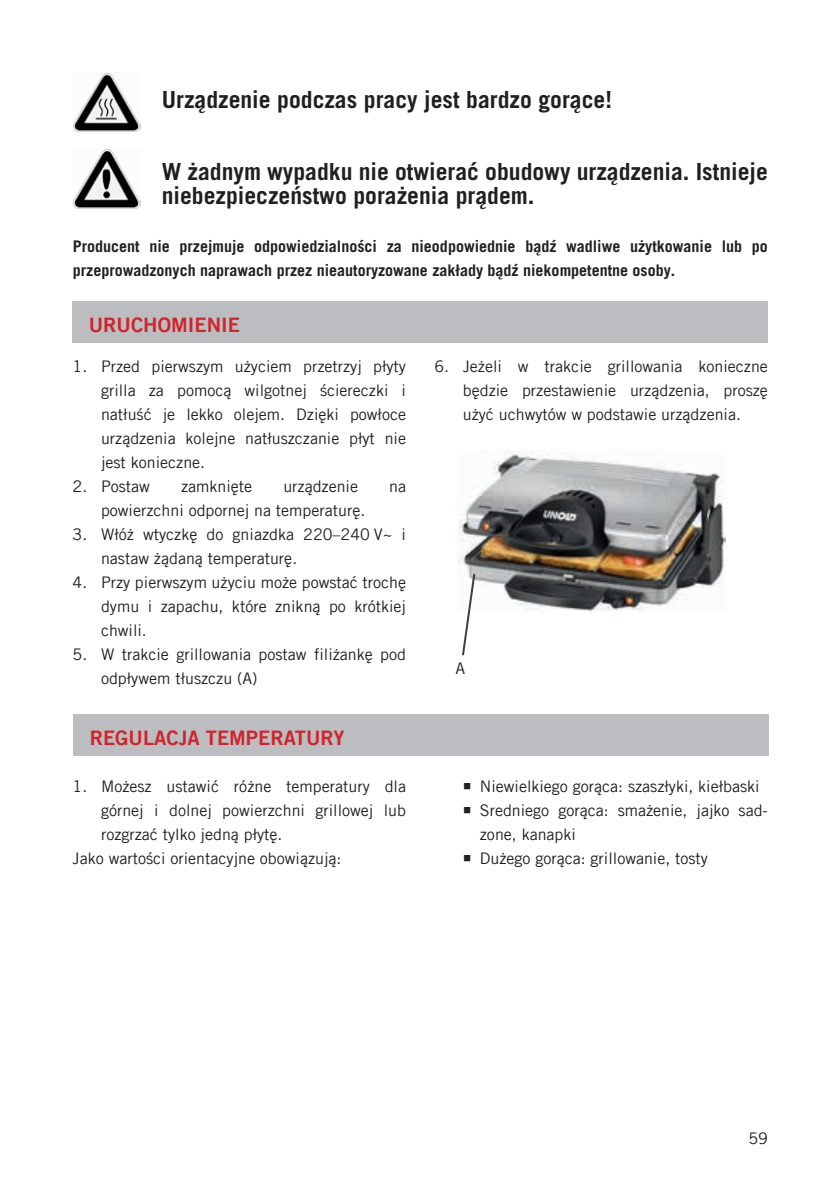
<style>
.page{position:relative;width:840px;height:1191px;background:#fff}
.page>*{position:absolute;margin:0;border:0;box-sizing:border-box;transform-origin:0 0}
.t1{font:700 23.6px/24px "Trade Gothic LT Com";color:#231f20}
.t2{font:20px "Trade Gothic LT Com Bd 2";color:#d1232a}
.t3{font:16px/24px "Trade Gothic LT Com";color:#231f20;text-align:justify}
.t4{font:700 16px/24px "Trade Gothic LT Com";color:#231f20}
</style>
<div class="page">
<img style="left:73px;top:149px;width:67px;height:59px">
<img style="left:73px;top:73px;width:67px;height:59px">
<div style="left:72px;top:301px;width:695px;height:42px;background:#bcbdc0"></div>
<img style="left:458px;top:450px;width:267px;height:160px">
<svg style="left:460px;top:571px;width:16px;height:85px"></svg>
<div style="left:73px;top:714px;width:695px;height:42px;background:#bcbdc0"></div>
<h1 class="t1" style="left:162px;top:87px;width:451px">Urządzenie podczas pracy jest bardzo gorące!</h1>
<h1 class="t1" style="left:162px;top:159px;width:607px">W żadnym wypadku nie otwierać obudowy urządzenia. Istnieje niebezpieczeństwo porażenia prądem.</h1>
<p class="t4" style="left:73px;top:234px;width:696px">Producent nie przejmuje odpowiedzialności za nieodpowiednie bądź wadliwe użytkowanie lub po przeprowadzonych naprawach przez nieautoryzowane zakłady bądź niekompetentne osoby.</p>
<p class="t2" style="left:89px;top:312px;width:153px">URUCHOMIENIE</p>
<p class="t3" style="left:101px;top:354px;width:306px;text-indent:-28px">1. Przed pierwszym użyciem przetrzyj płyty grilla za pomocą wilgotnej ściereczki i natłuść je lekko olejem. Dzięki powłoce urządzenia kolejne natłuszczanie płyt nie jest konieczne.</p>
<p class="t3" style="left:73px;top:474px;width:79px">2. Postaw</p>
<p class="t3" style="left:181px;top:474px;width:73px">zamknięte</p>
<p class="t3" style="left:283px;top:474px;width:76px">urządzenie</p>
<p class="t3" style="left:389px;top:474px;width:18px">na</p>
<p class="t3" style="left:101px;top:498px;width:265px">powierzchni odpornej na temperaturę.</p>
<p class="t3" style="left:101px;top:522px;width:306px;text-indent:-28px">3. Włóż wtyczkę do gniazdka 220–240 V~ i nastaw żądaną temperaturę.</p>
<p class="t3" style="left:101px;top:570px;width:306px;text-indent:-28px">4. Przy pierwszym użyciu może powstać trochę dymu i zapachu, które znikną po krótkiej chwili.</p>
<p class="t3" style="left:101px;top:642px;width:306px;text-indent:-28px">5. W trakcie grillowania postaw filiżankę pod odpływem tłuszczu (A)</p>
<p class="t2" style="left:90px;top:725px;width:256px">REGULACJA TEMPERATURY</p>
<p class="t3" style="left:73px;top:774px;width:335px">1. Możesz ustawić różne temperatury dla</p>
<p class="t3" style="left:101px;top:798px;width:306px">górnej i dolnej powierzchni grillowej lub</p>
<p class="t3" style="left:101px;top:822px;width:183px">rozgrzać tylko jedną płytę.</p>
<p class="t3" style="left:73px;top:846px;width:270px">Jako wartości orientacyjne obowiązują:</p>
<p class="t3" style="left:462px;top:354px;width:306px;text-indent:-28px">6. Jeżeli w trakcie grillowania konieczne będzie przestawienie urządzenia, proszę użyć uchwytów w podstawie urządzenia.</p>
<p class="t3" style="left:455px;top:656px;width:11px">A</p>
<p class="t3" style="left:479px;top:774px;width:289px;text-align:left">Niewielkiego gorąca: szaszłyki, kiełbaski Sredniego gorąca: smażenie, jajko sad&shy;zone, kanapki<br>Dużego gorąca: grillowanie, tosty</p>
<p class="t3" style="left:748px;top:1126px;width:21px">59</p>
</div>
